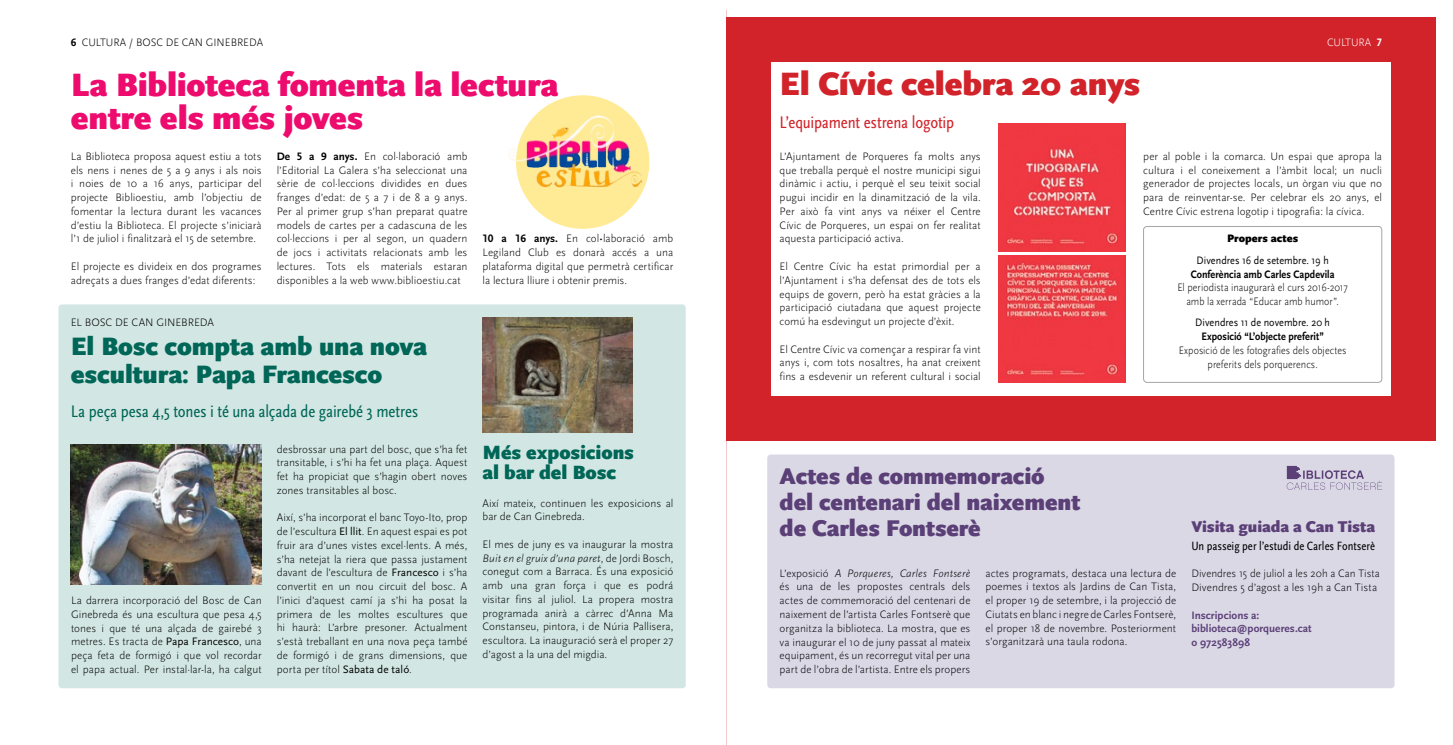
<style>
.page{position:relative;width:1453px;height:745px;background:#fff}
.page>*{position:absolute;margin:0;border:0;box-sizing:border-box;transform-origin:0 0}
.t1{font:900 33.75px/33.8px "Scala Sans";letter-spacing:-.005em;color:#ed0c6e}
.t2{font:900 33.75px "Scala Sans";letter-spacing:-.005em;color:#d2232a}
.t3{font:900 26.25px/28.8px "Scala Sans";letter-spacing:-.005em;color:#006657}
.t4{font:900 23.75px/26.2px "Scala Sans";letter-spacing:-.005em;color:#5b4077}
.t5{font:900 20px/20px "Scala Sans";letter-spacing:-.005em;color:#006657}
.t6{font:condensed 17.5px "Scala Sans";letter-spacing:-.005em;color:#006657}
.t7{font:condensed 17.5px "Scala Sans";letter-spacing:-.01em;color:#d2232a}
.t8{font:900 16.25px "Scala Sans";letter-spacing:-.005em;color:#5b4077}
.t9{font:12.5px "Scala Sans Cond";color:#000}
.t10{font:300 11.25px/13.8px "Scala Sans";letter-spacing:.005em;color:#000;text-align:justify}
.t11{font:300 11.25px/13.8px "Scala Sans";letter-spacing:.005em;color:#000;text-align:center;scale:.9 1}
.t12{font:700 11.25px "Scala Sans Pro";letter-spacing:.005em;color:#000;scale:.9 1}
.t13{font:11.25px "Scala Sans Pro";letter-spacing:.005em;color:#000;scale:.9 1}
.t14{font:700 11.25px/13.8px "Scala Sans Pro";letter-spacing:.005em;color:#5b4077}
.t15{font:900 11.25px "Scala Sans";letter-spacing:.01em;color:#000}
.t16{font:300 11.25px "Scala Sans";color:#fff}
.s1{font-family:"Scala Sans Pro";font-weight:700}
.s2{font-family:"Scala Sans Bold LF";font-weight:400}
.s3{font-family:"Scala Sans Pro";font-weight:400}
.s4{font-style:italic}
</style>
<div class="page">
<div style="left:58px;top:304px;width:628px;height:383px;background:#d2e7e3;border-radius:4px"></div>
<div style="left:516px;top:95px;width:133px;height:134px;background:#ffeb95;border-radius:50%"></div>
<img style="left:508px;top:116px;width:134px;height:71px">
<div style="left:726px;top:18px;width:709px;height:44px;background:#d2232a"></div>
<div style="left:726px;top:396px;width:709px;height:44px;background:#d2232a"></div>
<div style="left:726px;top:18px;width:45px;height:422px;background:#d2232a"></div>
<div style="left:1391px;top:18px;width:44px;height:422px;background:#d2232a"></div>
<div style="left:767px;top:454px;width:627px;height:233px;background:#dbd8e6;border-radius:4px"></div>
<svg style="left:1286px;top:466px;width:96px;height:23px"></svg>
<img style="left:998px;top:124px;width:127px;height:127px">
<img style="left:998px;top:255px;width:127px;height:127px">
<img style="left:71px;top:444px;width:191px;height:140px">
<img style="left:482px;top:317px;width:150px;height:115px">
<div style="left:1143px;top:226px;width:239px;height:156px;border:1px solid #000;border-radius:4px"></div>
<p class="t10" style="left:71px;top:35px;width:194px"><span class="s1">6</span> CULTURA / BOSC DE CAN GINEBREDA</p>
<p class="t16" style="left:1327px;top:36px;width:56px">CULTURA <span class="s1">7</span></p>
<h1 class="t1" style="left:71px;top:69px;width:489px">La Biblioteca fomenta la lectura entre els més joves</h1>
<p class="t10" style="left:71px;top:149px;width:192px">La Biblioteca proposa aquest estiu a tots els nens i nenes de 5 a 9 anys i als nois i noies de 10 a 16 anys, participar del projecte Biblioestiu, amb l’objectiu de fomentar la lectura durant les vacances d’estiu la Biblioteca. El projecte s’iniciarà l’1 de juliol i finalitzarà el 15 de setembre.</p>
<p class="t10" style="left:71px;top:259px;width:192px">El projecte es divideix en dos programes adreçats a dues franges d’edat diferents:</p>
<p class="t10" style="left:277px;top:149px;width:192px"><span class="s2">De 5 a 9 anys.</span> En col·laboració amb l’Editorial La Galera s’ha seleccionat una sèrie de col·leccions dividides en dues franges d’edat: de 5 a 7 i de 8 a 9 anys.<br>Per al primer grup s’han preparat quatre models de cartes per a cadascuna de les col·leccions i per al segon, un quadern de jocs i activitats relacionats amb les lectures. Tots els materials estaran disponibles a la web www.biblioestiu.cat</p>
<p class="t10" style="left:482px;top:232px;width:192px"><span class="s2">10 a 16 anys.</span> En col•laboració amb Legiland Club es donarà accés a una plataforma digital que permetrà certificar la lectura lliure i obtenir premis.</p>
<p class="t10" style="left:71px;top:315px;width:145px">EL BOSC DE CAN GINEBREDA</p>
<h2 class="t3" style="left:71px;top:332px;width:358px">El Bosc compta amb una nova escultura: Papa Francesco</h2>
<h3 class="t6" style="left:71px;top:401px;width:349px">La peça pesa 4,5 tones i té una alçada de gairebé 3 metres</h3>
<p class="t10" style="left:71px;top:593px;width:192px">La darrera incorporació del Bosc de Can Ginebreda és una escultura que pesa 4,5 tones i que té una alçada de gairebé 3 metres. Es tracta de <span class="s3">Papa Francesco</span>, una peça feta de formigó i que vol recordar el papa actual. Per instal·lar-la, ha calgut</p>
<p class="t10" style="left:277px;top:442px;width:192px">desbrossar una part del bosc, que s’ha fet transitable, i s’hi ha fet una plaça. Aquest fet ha propiciat que s’hagin obert noves zones transitables al bosc.</p>
<p class="t10" style="left:277px;top:510px;width:192px">Així, s’ha incorporat el banc Toyo-Ito, prop de l’escultura <span class="s3">El llit</span>. En aquest espai es pot fruir ara d’unes vistes excel·lents. A més, s’ha netejat la riera que passa justament davant de l’escultura de <span class="s3">Francesco</span> i s’ha convertit en un nou circuit del bosc. A l’inici d’aquest camí ja s’hi ha posat la primera de les moltes escultures que hi haurà: L’arbre presoner. Actualment s’està treballant en una nova peça també de formigó i de grans dimensions, que porta per títol <span class="s3">Sabata de taló</span>.</p>
<h3 class="t5" style="left:483px;top:443px;width:153px">Més exposicions al bar del Bosc</h3>
<p class="t10" style="left:483px;top:496px;width:192px">Així mateix, continuen les exposicions al bar de Can Ginebreda.</p>
<p class="t10" style="left:483px;top:537px;width:192px">El mes de juny es va inaugurar la mostra <span class="s4">Buit en el gruix d’una paret</span>, de Jordi Bosch, conegut com a Barraca. És una exposició amb una gran força i que es podrá visitar fins al juliol. La propera mostra programada anirà a càrrec d’Anna Ma Constanseu, pintora, i de Núria Pallisera, escultora. La inauguració serà el proper 27 d’agost a la una del migdia.</p>
<h1 class="t2" style="left:780px;top:66px;width:362px">El Cívic celebra 20 anys</h1>
<h3 class="t7" style="left:780px;top:112px;width:176px">L’equipament estrena logotip</h3>
<p class="t10" style="left:780px;top:149px;width:203px">L’Ajuntament de Porqueres fa molts anys que treballa perquè el nostre municipi sigui dinàmic i actiu, i perquè el seu teixit social pugui incidir en la dinamització de la vila.<br>Per això fa vint anys va néixer el Centre Cívic de Porqueres, un espai on fer realitat aquesta participació activa.</p>
<p class="t10" style="left:780px;top:259px;width:203px">El Centre Cívic ha estat primordial per a l’Ajuntament i s’ha defensat des de tots els equips de govern, però ha estat gràcies a la participació ciutadana que aquest projecte comú ha esdevingut un projecte d’èxit.</p>
<p class="t10" style="left:780px;top:342px;width:203px">El Centre Cívic va començar a respirar fa vint anys i, com tots nosaltres, ha anat creixent fins a esdevenir un referent cultural i social</p>
<p class="t10" style="left:1143px;top:149px;width:240px">per al poble i la comarca. Un espai que apropa la cultura i el coneixement a l’àmbit local; un nucli generador de projectes locals, un òrgan viu que no para de reinventar-se. Per celebrar els 20 anys, el Centre Cívic estrena logotip i tipografia: la cívica.</p>
<p class="t15" style="left:1227px;top:232px;width:73px">Propers actes</p>
<p class="t13" style="left:1196px;top:253px;width:148px">Divendres 16 de setembre. 19 h</p>
<p class="t12" style="left:1191px;top:267px;width:161px">Conferència amb Carles Capdevila</p>
<p class="t11" style="left:1177px;top:281px;width:191px">El periodista inaugurarà el curs 2016-2017 amb la xerrada “Educar amb humor”.</p>
<p class="t13" style="left:1195px;top:316px;width:151px">Divendres 11 de novembre. 20 h</p>
<p class="t12" style="left:1201px;top:329px;width:137px">Exposició “L’objecte preferit”</p>
<p class="t11" style="left:1179px;top:343px;width:188px">Exposició de les fotografies dels objectes preferits dels porquerencs.</p>
<h3 class="t4" style="left:780px;top:463px;width:302px">Actes de commemoració del centenari del naixement de Carles Fontserè</h3>
<p class="t10" style="left:780px;top:566px;width:192px">L’exposició <span class="s4">A Porqueres, Carles Fontserè </span>és una de les propostes centrals dels actes de commemoració del centenari de naixement de l’artista Carles Fontserè que organitza la biblioteca. La mostra, que es va inaugurar el 10 de juny passat al mateix equipament, és un recorregut vital per una part de l’obra de l’artista. Entre els propers</p>
<p class="t10" style="left:985px;top:566px;width:192px">actes programats, destaca una lectura de poemes i textos als Jardins de Can Tista, el proper 19 de setembre, i la projecció de Ciutats en blanc i negre de Carles Fontserè, el proper 18 de novembre. Posteriorment s’organitzarà una taula rodona.</p>
<h3 class="t8" style="left:1191px;top:518px;width:185px">Visita guiada a Can Tista</h3>
<p class="t9" style="left:1191px;top:538px;width:185px">Un passeig per l’estudi de Carles Fontserè</p>
<p class="t10" style="left:1191px;top:566px;width:190px">Divendres 15 de juliol a les 20h a Can Tista<br>Divendres 5 d’agost a les 19h a Can Tista</p>
<p class="t14" style="left:1191px;top:607px;width:122px">Inscripcions a: biblioteca@porqueres.cat o 972583898</p>
</div>
